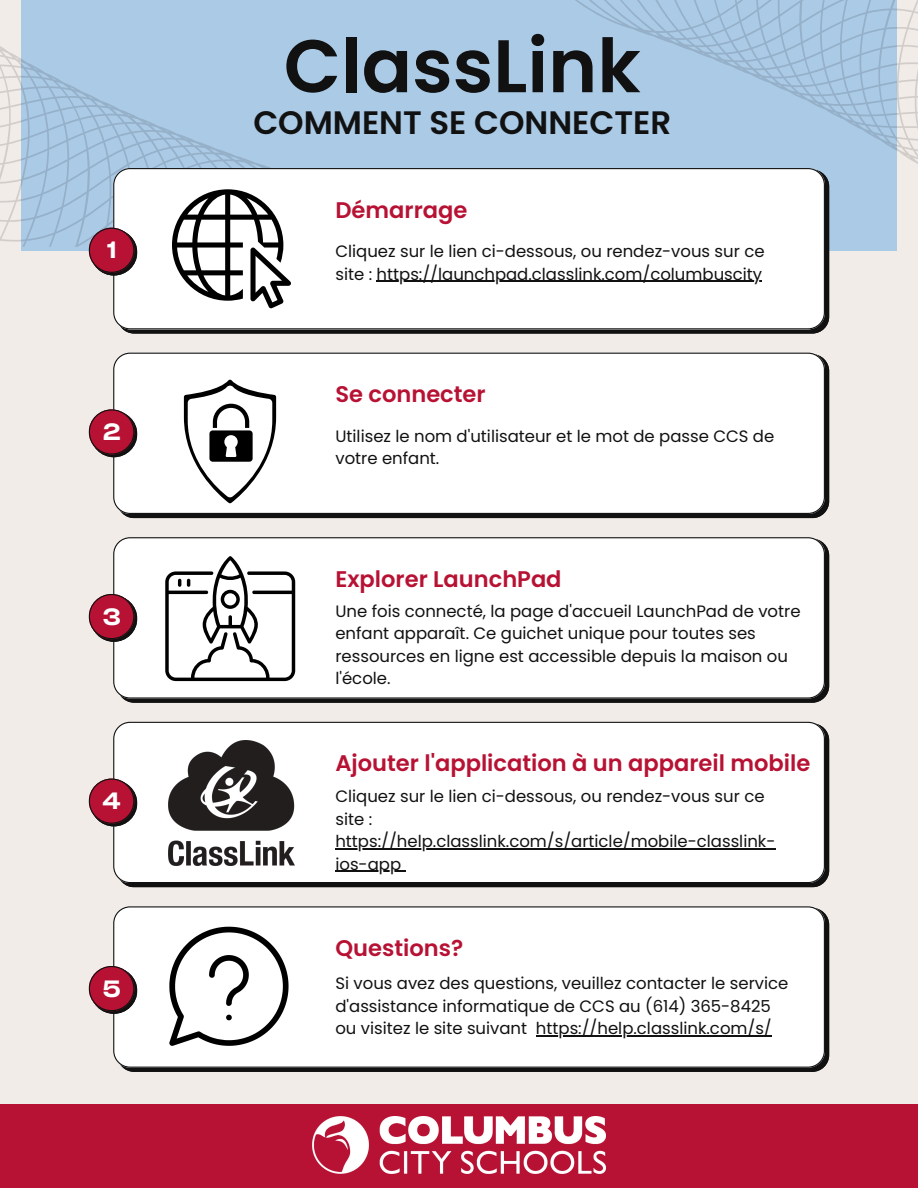
<style>
.page{position:relative;width:918px;height:1188px;background:#f1ece8}
.page>*{position:absolute;margin:0;border:0;box-sizing:border-box;transform-origin:0 0}
.t1{font:600 74.4px "Poppins";color:#111}
.t2{font:600 32.4px "Poppins";color:#111}
.t3{font:600 22.65px "Poppins";color:#b71234}
.t4{font:600 expanded 22.65px "Cy Grotesk";color:#fff}
.t5{font:16.5px/22.5px "Poppins";color:#111}
</style>
<div class="page">
<div style="left:22px;top:0;width:874px;height:250px;background:#aacae6"></div>
<svg style="left:575px;top:0;width:343px;height:219px"></svg>
<svg style="left:0;top:0;width:271px;height:247px"></svg>
<svg style="left:122px;top:170px;width:707px;height:164px"></svg>
<div style="left:122px;top:360px;width:707px;height:158px;background:#111"></div>
<div style="left:113px;top:168px;width:712px;height:161px;background:#fff"></div>
<div style="left:113px;top:353px;width:712px;height:160px;background:#fff"></div>
<svg style="left:122px;top:544px;width:707px;height:159px"></svg>
<div style="left:113px;top:537px;width:712px;height:161px;background:#fff"></div>
<div style="left:123px;top:729px;width:706px;height:158px;background:#111"></div>
<div style="left:113px;top:722px;width:712px;height:161px;background:#fff"></div>
<svg style="left:122px;top:913px;width:707px;height:159px"></svg>
<div style="left:113px;top:906px;width:712px;height:161px;background:#fff"></div>
<div style="left:0;top:1104px;width:918px;height:84px;background:#b71234"></div>
<svg style="left:89px;top:228px;width:48px;height:47px"></svg>
<svg style="left:89px;top:409px;width:48px;height:48px"></svg>
<svg style="left:89px;top:594px;width:48px;height:48px"></svg>
<svg style="left:89px;top:779px;width:48px;height:47px"></svg>
<svg style="left:89px;top:966px;width:48px;height:48px"></svg>
<svg style="left:184px;top:380px;width:92px;height:123px"></svg>
<svg style="left:165px;top:556px;width:130px;height:125px"></svg>
<svg style="left:169px;top:927px;width:120px;height:119px"></svg>
<svg style="left:172px;top:189px;width:119px;height:120px"></svg>
<img style="left:313px;top:1117px;width:292px;height:56px">
<img style="left:168px;top:741px;width:126px;height:125px">
<hr style="left:377px;top:281px;width:385px;height:1px;background:#111">
<hr style="left:335px;top:848px;width:441px;height:1px;background:#111">
<hr style="left:335px;top:871px;width:66px;height:1px;background:#111">
<hr style="left:536px;top:1036px;width:236px;height:1px;background:#111">
<h3 class="t4" style="left:107px;top:236px;width:11px">1</h3>
<p class="t4" style="left:103px;top:417px;width:19px">2</p>
<p class="t4" style="left:103px;top:602px;width:19px">3</p>
<p class="t4" style="left:103px;top:786px;width:19px">4</p>
<p class="t4" style="left:103px;top:974px;width:19px">5</p>
<p class="t1" style="left:284px;top:14px;width:358px">ClassLink</p>
<h3 class="t2" style="left:253px;top:100px;width:419px">COMMENT SE CONNECTER</h3>
<h2 class="t3" style="left:335px;top:194px;width:133px">Démarrage</h2>
<p class="t5" style="left:335px;top:240px;width:431px">Cliquez sur le lien ci-dessous, ou rendez-vous sur ce site : https://launchpad.classlink.com/columbuscity</p>
<p class="t3" style="left:335px;top:378px;width:152px">Se connecter</p>
<p class="t5" style="left:335px;top:425px;width:440px">Utilisez le nom d'utilisateur et le mot de passe CCS de votre enfant.</p>
<p class="t3" style="left:335px;top:563px;width:228px">Explorer LaunchPad</p>
<p class="t5" style="left:335px;top:600px;width:467px">Une fois connecté, la page d'accueil LaunchPad de votre enfant apparaît. Ce guichet unique pour toutes ses ressources en ligne est accessible depuis la maison ou l'école.</p>
<h3 class="t3" style="left:335px;top:748px;width:476px">Ajouter l'application à un appareil mobile</h3>
<p class="t5" style="left:335px;top:785px;width:431px">Cliquez sur le lien ci-dessous, ou rendez-vous sur ce site :</p>
<p class="t5" style="left:335px;top:830px;width:442px">https://help.classlink.com/s/article/mobile-classlink-</p>
<p class="t5" style="left:335px;top:852px;width:67px">ios-app</p>
<h3 class="t3" style="left:335px;top:932px;width:129px">Questions?</h3>
<p class="t5" style="left:335px;top:972px;width:454px">Si vous avez des questions, veuillez contacter le service d'assistance informatique de CCS au (614) 365-8425 ou visitez le site suivant</p>
<p class="t5" style="left:536px;top:1017px;width:237px">https://help.classlink.com/s/</p>
</div>
